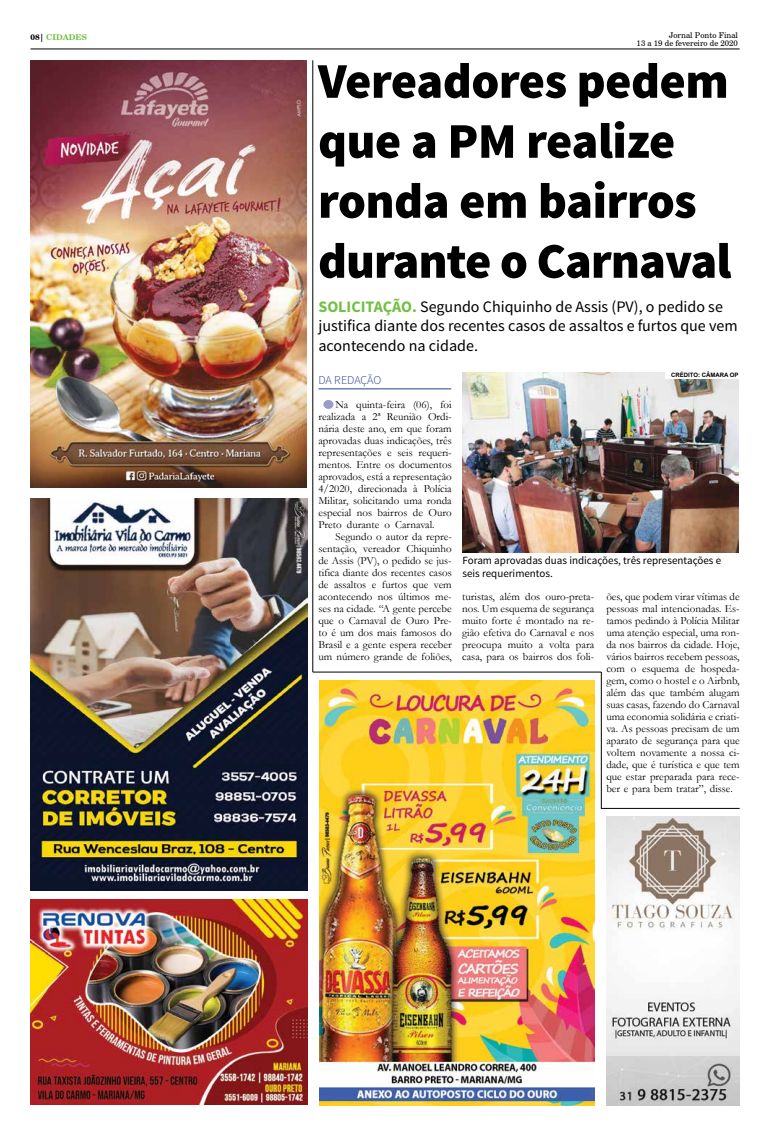
<style>
.page{position:relative;width:766px;height:1134px;background:#fff}
.page>*{position:absolute;margin:0;border:0;box-sizing:border-box;transform-origin:0 0}
.t1{font:900 50px/60px "Source Sans Pro";letter-spacing:-.02em;color:#000}
.t2{font:16px/19.2px "Source Sans Pro";color:#000}
.t3{font:300 12px "Source Sans Pro";letter-spacing:-.01em;color:#25408f}
.t4{font:11px/12px "Garamond";color:#000;text-align:justify}
.t5{font:11px/13.2px "Source Sans Pro";color:#000}
.t6{font:8px/8px "Century Schlbk Cyrillic BT";color:#000;text-align:right}
.t7{font:700 8px "Century Schlbk Cyrillic BT";color:#72bf44}
.t8{font:700 6px "Arial";color:#000}
.s1{color:#000}
.s2{font-weight:700;color:#72bf44}
</style>
<div class="page">
<hr style="left:31px;top:49px;width:708px;height:1px;background:#000">
<img style="left:31px;top:499px;width:277px;height:391px">
<hr style="left:312px;top:60px;width:1px;height:612px;background:#000">
<img style="left:31px;top:900px;width:277px;height:204px">
<img style="left:30px;top:60px;width:277px;height:427px">
<hr style="left:313px;top:672px;width:288px;height:1px;background:#000">
<hr style="left:601px;top:672px;width:1px;height:136px;background:#000">
<img style="left:319px;top:680px;width:275px;height:426px">
<hr style="left:318px;top:388px;width:133px;height:1px;background:#25408f">
<div style="left:323px;top:400px;width:10px;height:9px;background:#9b9bc5;border-radius:50%"></div>
<img style="left:462px;top:373px;width:276px;height:179px">
<div style="left:665px;top:372px;width:73px;height:7px;background:#fff"></div>
<hr style="left:600px;top:808px;width:139px;height:1px;background:#000">
<img style="left:606px;top:816px;width:133px;height:241px">
<img style="left:606px;top:1057px;width:133px;height:49px">
<p class="t7" style="left:31px;top:32px;width:58px"><span class="s1">08|</span> CIDADES</p>
<p class="t6" style="left:636px;top:31px;width:103px">Jornal Ponto Final<br>13 a 19 de fevereiro de 2020</p>
<h1 class="t1" style="left:318px;top:53px;width:414px">Vereadores pedem que a PM realize ronda em bairros durante o Carnaval</h1>
<h2 class="t2" style="left:318px;top:298px;width:420px"><span class="s2">SOLICITAÇÃO.</span> Segundo Chiquinho de Assis (PV), o pedido se justifica diante dos recentes casos de assaltos e furtos que vem acontecendo na cidade.</h2>
<p class="t3" style="left:318px;top:373px;width:64px">DA REDAÇÃO</p>
<p class="t4" style="left:318px;top:398px;width:135px;text-indent:17px">Na quinta-feira (06), foi realizada a 2ª Reunião Ordi&shy;nária deste ano, em que foram aprovadas duas indicações, três representações e seis requeri&shy;mentos. Entre os documentos aprovados, está a representação 4/2020, direcionada à Polícia Militar, solicitando uma ronda especial nos bairros de Ouro Preto durante o Carnaval.</p>
<p class="t4" style="left:318px;top:530px;width:135px;text-indent:17px">Segundo o autor da repre&shy;sentação, vereador Chiquinho de Assis (PV), o pedido se jus&shy;tifica diante dos recentes casos de assaltos e furtos que vem acontecendo nos últimos me&shy;ses na cidade. “A gente percebe que o Carnaval de Ouro Pre&shy;to é um dos mais famosos do Brasil e a gente espera receber um número grande de foliões,</p>
<p class="t8" style="left:671px;top:370px;width:69px">CRÉDITO: CÂMARA OP</p>
<p class="t5" style="left:462px;top:554px;width:260px">Foram aprovadas duas indicações, três representações e seis requerimentos.</p>
<p class="t4" style="left:462px;top:590px;width:133px">turistas, além dos ouro-preta&shy;nos. Um esquema de segurança muito forte é montado na re&shy;gião efetiva do Carnaval e nos preocupa muito a volta para casa, para os bairros dos foli-</p>
<p class="t4" style="left:606px;top:590px;width:135px">ões, que podem virar vítimas de pessoas mal intencionadas. Es&shy;tamos pedindo à Polícia Militar uma atenção especial, uma ron&shy;da nos bairros da cidade. Hoje, vários bairros recebem pessoas, com o esquema de hospeda&shy;gem, como o hostel e o Airbnb, além das que também alugam suas casas, fazendo do Carnaval uma economia solidária e criati&shy;va. As pessoas precisam de um aparato de segurança para que voltem novamente a nossa ci&shy;dade, que é turística e que tem que estar preparada para rece&shy;ber e para bem tratar”, disse.</p>
</div>
